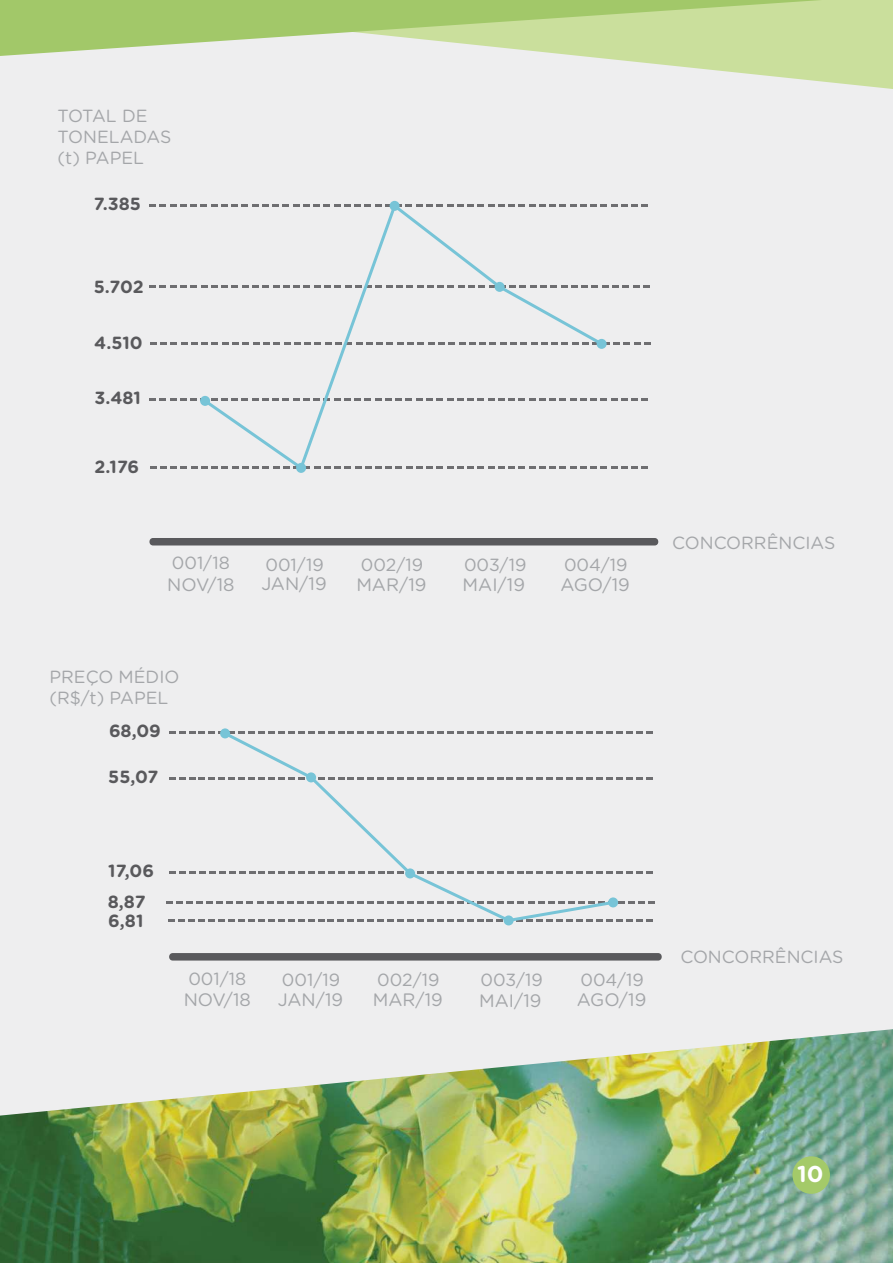
<style>
.page{position:relative;width:893px;height:1263px;background:#fff}
.page>*{position:absolute;margin:0;border:0;box-sizing:border-box;transform-origin:0 0}
.t1{font:700 22.95px "Gotham Rounded";color:#fff}
.t2{font:18px "Gotham Rounded";color:#a4a6a9}
.t3{font:17.55px/21.1px "Gotham Rounded";color:#a4a6a9}
.t4{font:700 17.55px "Gotham Rounded";color:#59595c}
</style>
<div class="page">
<img style="left:0;top:1115px;width:893px;height:148px">
<div style="left:0;top:56px;width:893px;height:1059px;background:#eeeeef"></div>
<svg style="left:50px;top:0;width:843px;height:89px;background:#e3e9d7"></svg>
<svg style="left:0;top:0;width:822px;height:56px;background:#bbd58f"></svg>
<div style="left:792px;top:1156px;width:38px;height:38px;background:#a4ca69;border-radius:50%"></div>
<div style="left:148px;top:538px;width:511px;height:7px;background:#59595c"></div>
<svg style="left:168px;top:953px;width:495px;height:7px;background:#5b5b5e"></svg>
<div style="left:149px;top:202px;width:502px;height:270px;background:#eeeeef"></div>
<div style="left:504px;top:915px;width:10px;height:10px;background:#77c4d7;border-radius:50%"></div>
<svg style="left:166px;top:729px;width:489px;height:195px;background:#e5e6e8"></svg>
<p class="t3" style="left:58px;top:104px;width:115px">TOTAL DE<br>TONELADAS (t) PAPEL</p>
<p class="t4" style="left:94px;top:191px;width:49px">7.385</p>
<p class="t4" style="left:94px;top:274px;width:51px">5.702</p>
<p class="t4" style="left:94px;top:330px;width:50px">4.510</p>
<p class="t4" style="left:94px;top:385px;width:48px">3.481</p>
<p class="t4" style="left:94px;top:454px;width:46px">2.176</p>
<p class="t3" style="left:172px;top:552px;width:59px">001/18</p>
<p class="t3" style="left:266px;top:553px;width:60px">001/19</p>
<p class="t3" style="left:361px;top:553px;width:64px">002/19</p>
<p class="t3" style="left:464px;top:553px;width:64px">003/19</p>
<p class="t2" style="left:167px;top:572px;width:69px">NOV/18</p>
<p class="t2" style="left:261px;top:572px;width:67px">JAN/19</p>
<p class="t2" style="left:356px;top:572px;width:72px">MAR/19</p>
<p class="t2" style="left:463px;top:572px;width:64px">MAI/19</p>
<p class="t3" style="left:49px;top:665px;width:132px">PREÇO MÉDIO (R$/t) PAPEL</p>
<p class="t4" style="left:109px;top:718px;width:53px">68,09</p>
<p class="t4" style="left:108px;top:764px;width:52px">55,07</p>
<p class="t3" style="left:564px;top:553px;width:65px">004/19</p>
<p class="t2" style="left:560px;top:572px;width:71px">AGO/19</p>
<p class="t3" style="left:672px;top:532px;width:165px">CONCORRÊNCIAS</p>
<p class="t4" style="left:108px;top:858px;width:47px">17,06</p>
<p class="t4" style="left:108px;top:889px;width:39px">8,87</p>
<p class="t4" style="left:108px;top:907px;width:37px">6,81</p>
<p class="t3" style="left:188px;top:967px;width:59px">001/18</p>
<p class="t3" style="left:282px;top:969px;width:60px">001/19</p>
<p class="t3" style="left:377px;top:969px;width:64px">002/19</p>
<p class="t3" style="left:480px;top:969px;width:64px">003/19</p>
<p class="t2" style="left:184px;top:987px;width:69px">NOV/18</p>
<p class="t2" style="left:278px;top:987px;width:67px">JAN/19</p>
<p class="t2" style="left:373px;top:988px;width:72px">MAR/19</p>
<p class="t2" style="left:479px;top:988px;width:64px">MAI/19</p>
<p class="t3" style="left:580px;top:969px;width:65px">004/19</p>
<p class="t2" style="left:577px;top:987px;width:71px">AGO/19</p>
<p class="t3" style="left:680px;top:946px;width:165px">CONCORRÊNCIAS</p>
<h1 class="t1" style="left:797px;top:1157px;width:28px">10</h1>
</div>
